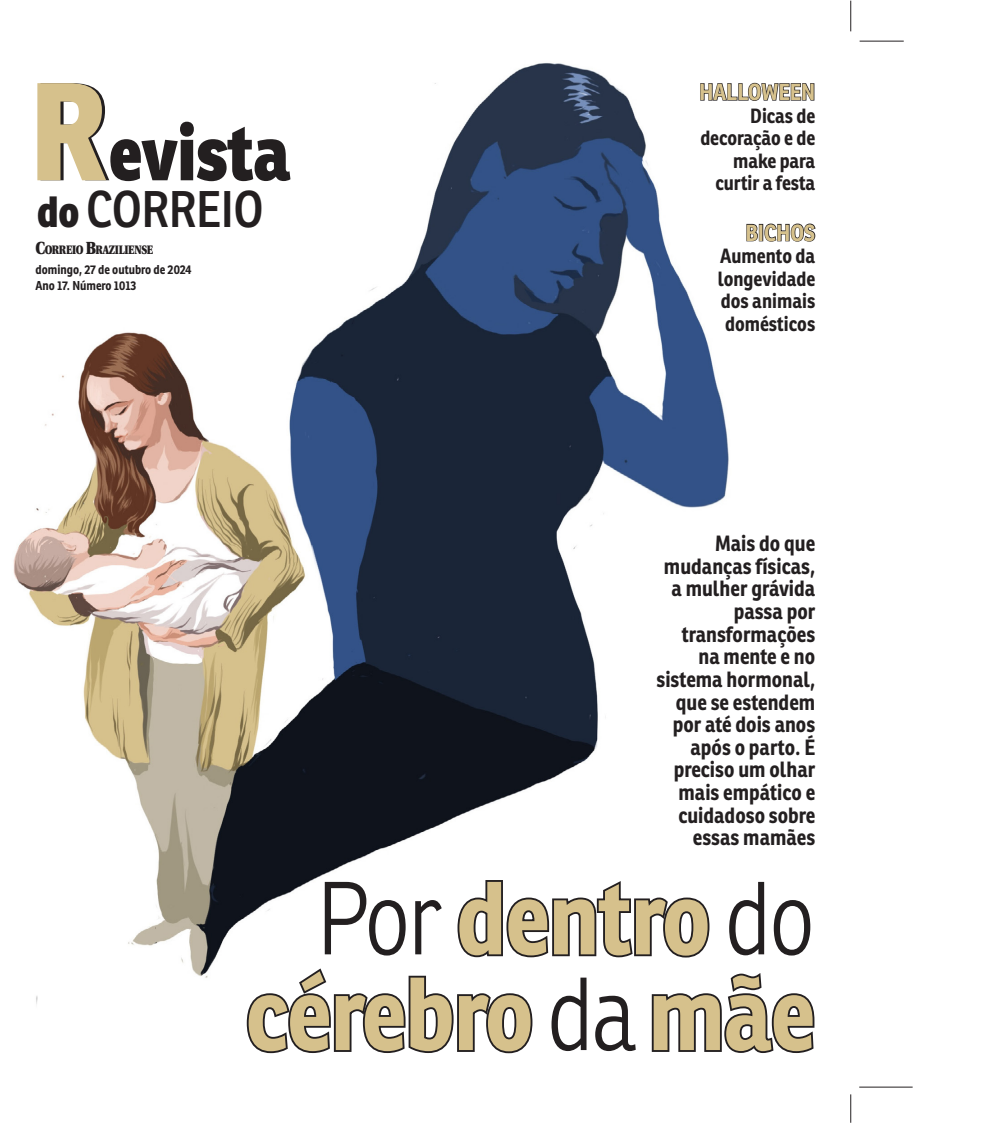
<style>
.page{position:relative;width:989px;height:1124px;background:#fff}
.page>*{position:absolute;margin:0;border:0;box-sizing:border-box;transform-origin:0 0}
.t1{font:700 100.75px/95.6px "Ronnia";letter-spacing:-.015em;color:#d6c18c;text-align:right;scale:.9 1}
.t2{font:800 75px "Ronnia";letter-spacing:-.01em;color:#231f20;scale:.9 1}
.t3{font:600 50px "Ronnia";letter-spacing:-.01em;color:#231f20;scale:.9 1}
.t4{font:700 22.5px "Ronnia";color:#d6c18c;scale:.9 1}
.t5{font:700 21.38px/22.6px "Ronnia";color:#231f20;text-align:right;scale:.9 1}
.t6{font:700 20px/22.5px "Ronnia";color:#231f20;text-align:center;scale:.9 1}
.t7{font:700 12.5px/16.2px "Ronnia";color:#231f20;scale:.9 1}
.t8{font:900 12.25px "Utopia";letter-spacing:-.02em;color:#231f20;scale:.8 1}
.s1{font-size:135px}
.s2{font-weight:800;font-size:42.5px}
.s3{font-size:17.5px}
.s4{font-weight:300;color:#231f20}
</style>
<div class="page">
<img style="left:13px;top:63px;width:716px;height:941px">
<svg style="left:746px;top:223px;width:70px;height:19px"></svg>
<svg style="left:699px;top:82px;width:116px;height:74px"></svg>
<svg style="left:455px;top:877px;width:256px;height:82px"></svg>
<svg style="left:245px;top:965px;width:289px;height:89px"></svg>
<svg style="left:650px;top:969px;width:165px;height:84px"></svg>
<hr style="left:859px;top:41px;width:44px;height:1px;background:#231f20">
<hr style="left:859px;top:1086px;width:53px;height:1px;background:#231f20">
<svg style="left:850px;top:1094px;width:1px;height:28px"></svg>
<hr style="left:850px;top:1px;width:1px;height:30px;background:#231f20">
<svg style="left:37px;top:83px;width:69px;height:97px"></svg>
<h2 class="t2" style="left:33px;top:122px;width:288px"><span class="s1">R</span>evista</h2>
<h3 class="t3" style="left:37px;top:190px;width:253px"><span class="s2">do</span> CORREIO</h3>
<p class="t8" style="left:35px;top:242px;width:149px"><span class="s3">C</span>ORREIO <span class="s3">B</span>RAZILIENSE</p>
<p class="t7" style="left:35px;top:261px;width:175px">domingo, 27 de outubro de 2024<br>Ano 17. Número 1013</p>
<p class="t4" style="left:699px;top:79px;width:130px">HALLOWEEN</p>
<p class="t6" style="left:700px;top:105px;width:129px;text-align:right">Dicas de decoração e de make para curtir a festa</p>
<p class="t4" style="left:745px;top:220px;width:79px">BICHOS</p>
<p class="t6" style="left:717px;top:245px;width:110px">Aumento da longevidade dos animais domésticos</p>
<p class="t5" style="left:656px;top:532px;width:178px">Mais do que mudanças físicas, a mulher grávida passa por transformações na mente e no sistema hormonal, que se estendem por até dois anos após o parto. É preciso um olhar mais empático e cuidadoso sobre essas mamães</p>
<h1 class="t1" style="left:245px;top:872px;width:634px"><span class="s4">Por</span> dentro <span class="s4">do </span>cérebro <span class="s4">da</span>mãe</h1>
</div>
